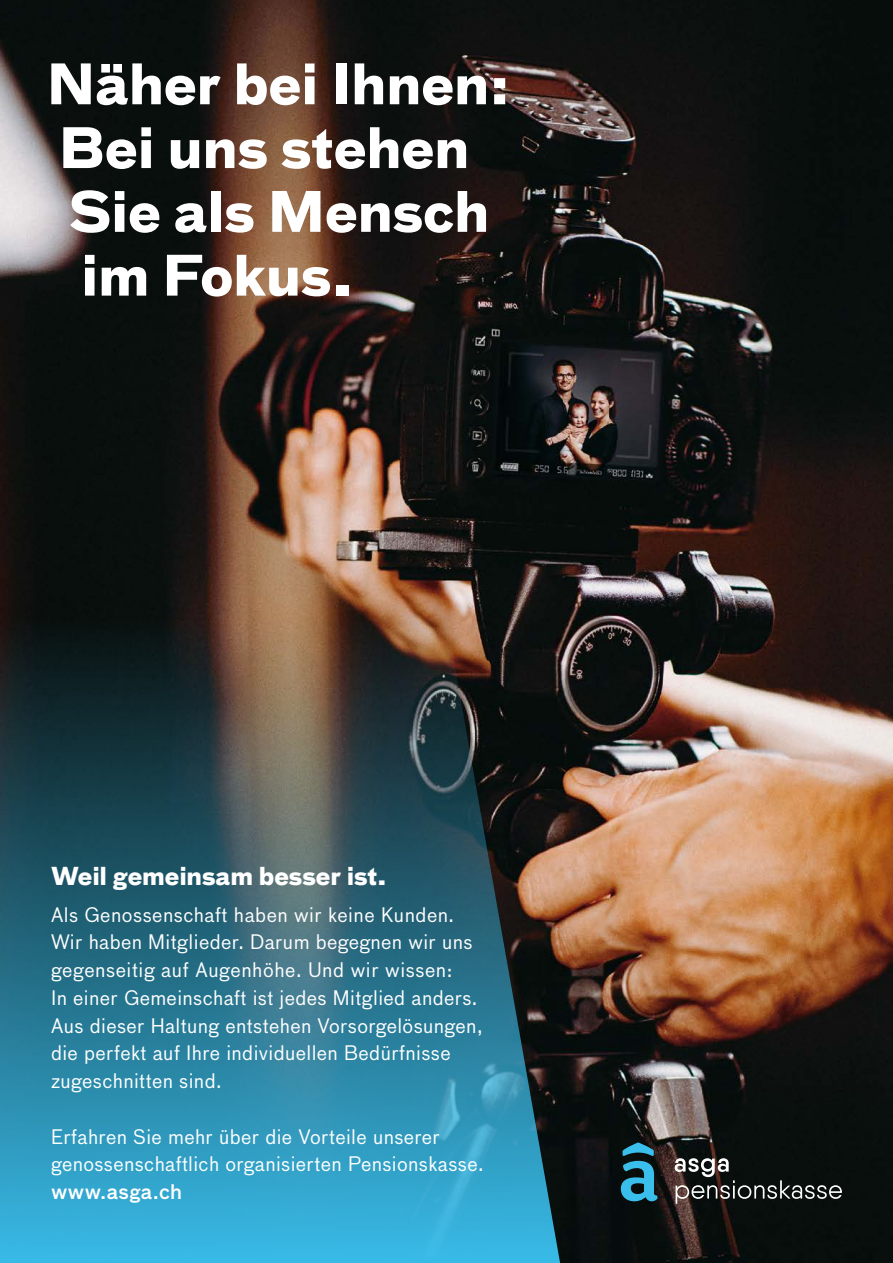
<style>
.page{position:relative;width:893px;height:1263px;background:#fff}
.page>*{position:absolute;margin:0;border:0;box-sizing:border-box;transform-origin:0 0}
.t1{font:700 54px "Bau Pro";color:#fff}
.t2{font:700 24px "Bau Pro";letter-spacing:-.005em;color:#fff}
.t3{font:19.5px/27.8px "Bau Pro";letter-spacing:.02em;color:#fff}
.s1{font-weight:500}
</style>
<div class="page">
<img style="left:0;top:0;width:893px;height:1263px">
<svg style="left:0;top:619px;width:562px;height:644px;background:#306778"></svg>
<svg style="left:621px;top:1142px;width:37px;height:59px;background:#236980"></svg>
<svg style="left:675px;top:1158px;width:167px;height:46px;background:#333634"></svg>
<p class="t1" style="left:47px;top:38px;width:465px">Näher bei Ihnen:</p>
<p class="t1" style="left:59px;top:101px;width:412px">Bei uns stehen</p>
<p class="t1" style="left:69px;top:165px;width:421px">Sie als Mensch</p>
<p class="t1" style="left:81px;top:229px;width:273px">im Fokus.</p>
<p class="t2" style="left:51px;top:856px;width:337px">Weil gemeinsam besser ist.</p>
<p class="t3" style="left:51px;top:900px;width:433px">Als Genossenschaft haben wir keine Kunden.<br>Wir haben Mitglieder. Darum begegnen wir uns gegenseitig auf Augenhöhe. Und wir wissen:<br>In einer Gemeinschaft ist jedes Mitglied anders.<br>Aus dieser Haltung entstehen Vorsorgelösungen, die perfekt auf Ihre individuellen Bedürfnisse zugeschnitten sind.</p>
<p class="t3" style="left:51px;top:1122px;width:434px">Erfahren Sie mehr über die Vorteile unserer genossenschaftlich organisierten Pensionskasse. <span class="s1">www.asga.ch</span></p>
</div>
